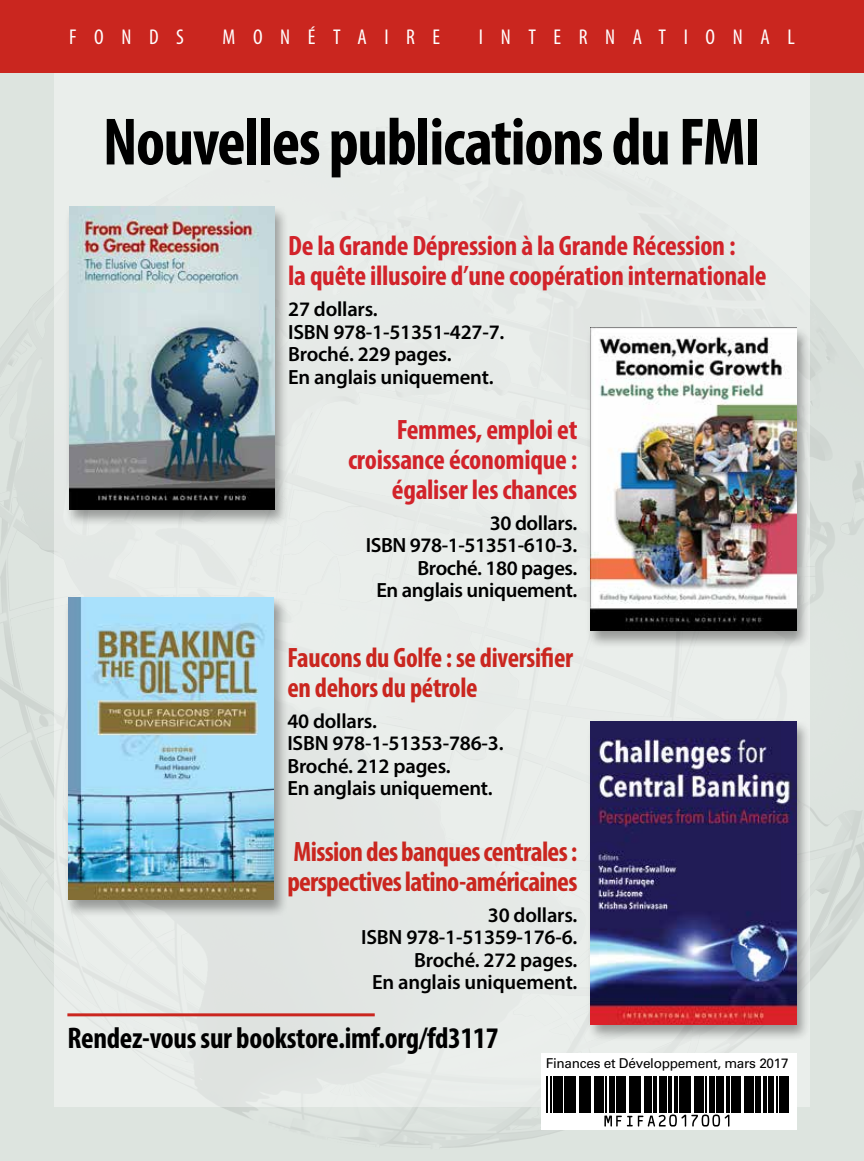
<style>
.page{position:relative;width:864px;height:1161px;background:#fff}
.page>*{position:absolute;margin:0;border:0;box-sizing:border-box;transform-origin:0 0}
.t1{font:700 condensed 67.5px "Myriad Pro";letter-spacing:-.02em;color:#000}
.t2{font:700 condensed 30px "Myriad Pro";letter-spacing:-.01em;color:#000}
.t3{font:700 condensed 28.2px/30px "Myriad Pro";letter-spacing:-.01em;color:#d2232a;text-align:right}
.t4{font:700 condensed 28.2px/30px "Myriad Pro";letter-spacing:-.025em;color:#ca261f}
.t5{font:condensed 21.45px "Myriad Pro";letter-spacing:.82em;color:#fff}
.t6{font:600 20.7px/22.5px "Myriad Pro";letter-spacing:-.01em;color:#000;text-align:right}
.t7{font:13.65px "Univers LT Std";letter-spacing:-.02em;color:#000}
</style>
<div class="page">
<img style="left:0;top:73px;width:864px;height:1088px">
<div style="left:54px;top:64px;width:756px;height:1043px;background:#e8ece9"></div>
<svg style="left:541px;top:1053px;width:256px;height:77px;fill:#fff"></svg>
<hr style="left:547px;top:1077px;width:1px;height:36px;background:#000">
<hr style="left:551px;top:1077px;width:1px;height:36px;background:#000">
<hr style="left:553px;top:1077px;width:3px;height:36px;background:#000">
<hr style="left:557px;top:1077px;width:4px;height:36px;background:#000">
<hr style="left:562px;top:1077px;width:1px;height:36px;background:#000">
<hr style="left:564px;top:1077px;width:3px;height:36px;background:#000">
<hr style="left:568px;top:1077px;width:4px;height:36px;background:#000">
<hr style="left:573px;top:1077px;width:1px;height:36px;background:#000">
<hr style="left:575px;top:1077px;width:1px;height:36px;background:#000">
<hr style="left:579px;top:1077px;width:1px;height:36px;background:#000">
<hr style="left:581px;top:1077px;width:1px;height:36px;background:#000">
<hr style="left:583px;top:1077px;width:4px;height:36px;background:#000">
<hr style="left:588px;top:1077px;width:3px;height:36px;background:#000">
<hr style="left:594px;top:1077px;width:1px;height:36px;background:#000">
<hr style="left:596px;top:1077px;width:2px;height:36px;background:#000">
<hr style="left:599px;top:1077px;width:1px;height:36px;background:#000">
<hr style="left:601px;top:1077px;width:3px;height:36px;background:#000">
<hr style="left:605px;top:1077px;width:1px;height:36px;background:#000">
<hr style="left:610px;top:1077px;width:3px;height:36px;background:#000">
<hr style="left:614px;top:1077px;width:1px;height:36px;background:#000">
<hr style="left:616px;top:1077px;width:1px;height:36px;background:#000">
<hr style="left:618px;top:1077px;width:3px;height:36px;background:#000">
<hr style="left:623px;top:1077px;width:3px;height:36px;background:#000">
<hr style="left:629px;top:1077px;width:1px;height:36px;background:#000">
<hr style="left:631px;top:1077px;width:1px;height:36px;background:#000">
<hr style="left:633px;top:1077px;width:4px;height:36px;background:#000">
<hr style="left:638px;top:1077px;width:1px;height:36px;background:#000">
<hr style="left:640px;top:1077px;width:1px;height:36px;background:#000">
<hr style="left:644px;top:1077px;width:1px;height:36px;background:#000">
<hr style="left:646px;top:1077px;width:4px;height:36px;background:#000">
<hr style="left:651px;top:1077px;width:1px;height:36px;background:#000">
<hr style="left:653px;top:1077px;width:3px;height:36px;background:#000">
<hr style="left:659px;top:1077px;width:2px;height:36px;background:#000">
<hr style="left:662px;top:1077px;width:1px;height:36px;background:#000">
<hr style="left:664px;top:1077px;width:3px;height:36px;background:#000">
<hr style="left:668px;top:1077px;width:1px;height:36px;background:#000">
<hr style="left:670px;top:1077px;width:1px;height:36px;background:#000">
<hr style="left:675px;top:1077px;width:3px;height:36px;background:#000">
<hr style="left:679px;top:1077px;width:3px;height:36px;background:#000">
<hr style="left:683px;top:1077px;width:1px;height:36px;background:#000">
<hr style="left:686px;top:1077px;width:3px;height:36px;background:#000">
<hr style="left:690px;top:1077px;width:1px;height:36px;background:#000">
<hr style="left:694px;top:1077px;width:1px;height:36px;background:#000">
<hr style="left:696px;top:1077px;width:2px;height:36px;background:#000">
<hr style="left:699px;top:1077px;width:3px;height:36px;background:#000">
<hr style="left:703px;top:1077px;width:1px;height:36px;background:#000">
<hr style="left:705px;top:1077px;width:1px;height:36px;background:#000">
<hr style="left:709px;top:1077px;width:2px;height:36px;background:#000">
<hr style="left:712px;top:1077px;width:3px;height:36px;background:#000">
<hr style="left:716px;top:1077px;width:3px;height:36px;background:#000">
<hr style="left:720px;top:1077px;width:1px;height:36px;background:#000">
<hr style="left:722px;top:1077px;width:2px;height:36px;background:#000">
<hr style="left:727px;top:1077px;width:3px;height:36px;background:#000">
<hr style="left:731px;top:1077px;width:3px;height:36px;background:#000">
<hr style="left:736px;top:1077px;width:1px;height:36px;background:#000">
<hr style="left:738px;top:1077px;width:1px;height:36px;background:#000">
<hr style="left:740px;top:1077px;width:1px;height:36px;background:#000">
<hr style="left:744px;top:1077px;width:3px;height:36px;background:#000">
<hr style="left:749px;top:1077px;width:3px;height:36px;background:#000">
<hr style="left:753px;top:1077px;width:1px;height:36px;background:#000">
<hr style="left:755px;top:1077px;width:3px;height:36px;background:#000">
<hr style="left:759px;top:1077px;width:2px;height:36px;background:#000">
<hr style="left:764px;top:1077px;width:1px;height:36px;background:#000">
<hr style="left:766px;top:1077px;width:1px;height:36px;background:#000">
<hr style="left:768px;top:1077px;width:3px;height:36px;background:#000">
<hr style="left:772px;top:1077px;width:2px;height:36px;background:#000">
<hr style="left:777px;top:1077px;width:1px;height:36px;background:#000">
<hr style="left:779px;top:1077px;width:3px;height:36px;background:#000">
<hr style="left:783px;top:1077px;width:4px;height:36px;background:#000">
<hr style="left:788px;top:1077px;width:1px;height:36px;background:#000">
<svg style="left:604px;top:1114px;width:125px;height:13px"></svg>
<div style="left:0;top:0;width:864px;height:73px;background:#ca261f"></div>
<hr style="left:67px;top:1013px;width:308px;height:3px;background:#ca261f">
<div style="left:586px;top:326px;width:225px;height:322px;background:#000;opacity:.35"></div>
<img style="left:591px;top:328px;width:205px;height:303px">
<div style="left:586px;top:719px;width:225px;height:323px;background:#000;opacity:.35"></div>
<img style="left:591px;top:721px;width:206px;height:303px">
<div style="left:64px;top:205px;width:225px;height:322px;background:#000;opacity:.35"></div>
<img style="left:69px;top:207px;width:206px;height:302px">
<div style="left:63px;top:595px;width:225px;height:323px;background:#000;opacity:.35"></div>
<img style="left:68px;top:597px;width:206px;height:303px">
<p class="t5" style="left:69px;top:24px;width:116px">FONDS</p>
<p class="t5" style="left:223px;top:24px;width:219px">MONÉTAIRE</p>
<p class="t5" style="left:479px;top:24px;width:317px">INTERNATIONAL</p>
<h1 class="t1" style="left:103px;top:100px;width:660px">Nouvelles publications du FMI</h1>
<h3 class="t3" style="left:288px;top:230px;width:480px;text-align:left">De la Grande Dépression à la Grande Récession :<br>la quête illusoire d’une coopération internationale</h3>
<p class="t6" style="left:288px;top:298px;width:218px;text-align:left">27 dollars.<br>ISBN 978-1-51351-427-7.<br>Broché. 229 pages.<br>En anglais uniquement.</p>
<h3 class="t3" style="left:348px;top:414px;width:231px">Femmes, emploi et croissance économique : égaliser les chances</h3>
<p class="t6" style="left:366px;top:511px;width:213px">30 dollars.<br>ISBN 978-1-51351-610-3.<br>Broché. 180 pages.<br>En anglais uniquement.</p>
<h3 class="t4" style="left:287px;top:642px;width:287px">Faucons du Golfe : se diversifier en dehors du pétrole</h3>
<p class="t6" style="left:287px;top:709px;width:218px;text-align:left">40 dollars.<br>ISBN 978-1-51353-786-3.<br>Broché. 212 pages.<br>En anglais uniquement.</p>
<h3 class="t4" style="left:287px;top:836px;width:292px">Mission des banques centrales : perspectives latino-américaines</h3>
<p class="t6" style="left:361px;top:903px;width:218px">30 dollars.<br>ISBN 978-1-51359-176-6.<br>Broché. 272 pages.<br>En anglais uniquement.</p>
<h2 class="t2" style="left:67px;top:1019px;width:433px">Rendez-vous sur bookstore.imf.org/fd3117</h2>
<p class="t7" style="left:546px;top:1055px;width:244px">Finances et Développement, mars 2017</p>
</div>
